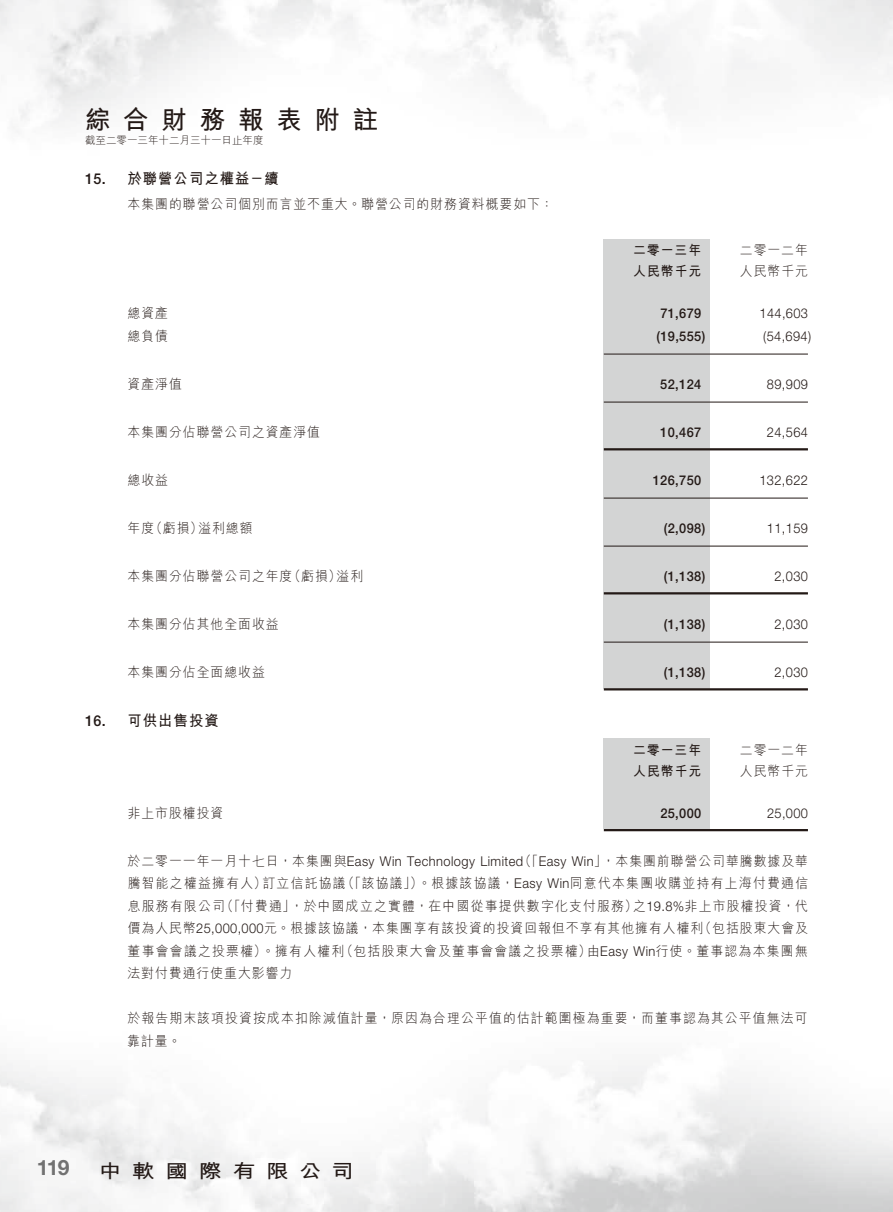
<style>
.page{position:relative;width:893px;height:1212px;background:#fff}
.page>*{position:absolute;margin:0;border:0;box-sizing:border-box;transform-origin:0 0}
.t1{font:700 25.5px "M Hei HK";letter-spacing:.5em;color:#231916}
.t2{font:700 21.15px "Helvetica Neue LT Std";color:#727272}
.t3{font:700 19.05px "M Hei HK";letter-spacing:.46em;color:#231916;scale:1.2 1}
.t4{font:700 15px "M Hei HK";letter-spacing:.08em;color:#231916;scale:.95 1}
.t5{font:500 15px "Helvetica Neue LT Std";color:#231916;scale:.95 1}
.t6{font:300 13.5px/22.5px "M Hei HK";letter-spacing:.08em;color:#231916;scale:.95 1}
.t7{font:300 13.5px "Helvetica Neue LT Std";letter-spacing:.03em;color:#231916;scale:.95 1}
.t8{font:300 13.5px/22.5px "M Hei HK";letter-spacing:.1em;color:#231916;scale:.95 1}
.t9{font:500 13.5px "Helvetica Neue LT Std";letter-spacing:.03em;color:#231916;scale:.95 1}
.t10{font:700 13.5px "M Hei HK";letter-spacing:.08em;color:#231916;scale:.95 1}
.t11{font:300 10.5px "M Hei HK";color:#231916}
.s1{font-family:"M Hei HK"}
.s2{font-family:"Helvetica Neue LT Std"}
</style>
<div class="page">
<div style="left:604px;top:239px;width:106px;height:450px;background:#d3d4d4"></div>
<hr style="left:604px;top:354px;width:204px;height:1px;background:#231916">
<hr style="left:604px;top:402px;width:204px;height:1px;background:#231916">
<hr style="left:604px;top:448px;width:204px;height:2px;background:#231916">
<hr style="left:604px;top:498px;width:204px;height:1px;background:#231916">
<hr style="left:604px;top:546px;width:204px;height:1px;background:#231916">
<hr style="left:604px;top:592px;width:204px;height:2px;background:#231916">
<hr style="left:604px;top:642px;width:204px;height:1px;background:#231916">
<hr style="left:604px;top:688px;width:204px;height:2px;background:#231916">
<div style="left:604px;top:738px;width:106px;height:91px;background:#d3d4d4"></div>
<hr style="left:604px;top:829px;width:204px;height:2px;background:#231916">
<h1 class="t1" style="left:85px;top:101px;width:295px">綜合財務報表附註</h1>
<p class="t11" style="left:85px;top:133px;width:180px">截至二零一三年十二月三十一日止年度</p>
<p class="t4" style="left:128px;top:167px;width:161px">於聯營公司之權益－續</p>
<p class="t5" style="left:85px;top:169px;width:23px">15.</p>
<p class="t5" style="left:85px;top:712px;width:23px">16.</p>
<p class="t6" style="left:128px;top:192px;width:450px">本集團的聯營公司個別而言並不重大。聯營公司的財務資料概要如下：</p>
<p class="t10" style="left:633px;top:241px;width:73px">二零一三年</p>
<p class="t6" style="left:740px;top:239px;width:73px">二零一二年</p>
<p class="t10" style="left:633px;top:262px;width:73px">人民幣千元</p>
<p class="t6" style="left:740px;top:260px;width:73px">人民幣千元</p>
<p class="t6" style="left:128px;top:302px;width:44px">總資產</p>
<p class="t9" style="left:660px;top:306px;width:45px">71,679</p>
<p class="t7" style="left:759px;top:305px;width:53px">144,603</p>
<p class="t6" style="left:128px;top:324px;width:44px">總負債</p>
<p class="t9" style="left:656px;top:328px;width:53px">)19,555(</p>
<p class="t7" style="left:763px;top:328px;width:52px">)54,694(</p>
<p class="t6" style="left:128px;top:372px;width:59px">資產淨值</p>
<p class="t9" style="left:660px;top:376px;width:45px">52,124</p>
<p class="t7" style="left:767px;top:376px;width:45px">89,909</p>
<p class="t6" style="left:128px;top:420px;width:204px">本集團分佔聯營公司之資產淨值</p>
<p class="t9" style="left:660px;top:424px;width:45px">10,467</p>
<p class="t7" style="left:767px;top:424px;width:45px">24,564</p>
<p class="t6" style="left:128px;top:468px;width:44px">總收益</p>
<p class="t9" style="left:653px;top:472px;width:53px">126,750</p>
<p class="t7" style="left:759px;top:472px;width:53px">132,622</p>
<p class="t6" style="left:150px;top:516px;width:57px">（虧損）</p>
<p class="t6" style="left:128px;top:516px;width:30px">年度</p>
<p class="t6" style="left:198px;top:516px;width:59px">溢利總額</p>
<p class="t9" style="left:664px;top:520px;width:45px">)2,098(</p>
<p class="t7" style="left:767px;top:520px;width:45px">11,159</p>
<p class="t6" style="left:288px;top:564px;width:57px">（虧損）</p>
<p class="t6" style="left:128px;top:564px;width:175px">本集團分佔聯營公司之年度</p>
<p class="t6" style="left:337px;top:564px;width:30px">溢利</p>
<p class="t9" style="left:664px;top:568px;width:45px">)1,138(</p>
<p class="t7" style="left:774px;top:568px;width:37px">2,030</p>
<p class="t6" style="left:128px;top:612px;width:161px">本集團分佔其他全面收益</p>
<p class="t9" style="left:664px;top:616px;width:45px">)1,138(</p>
<p class="t7" style="left:774px;top:616px;width:37px">2,030</p>
<p class="t6" style="left:128px;top:660px;width:146px">本集團分佔全面總收益</p>
<p class="t4" style="left:128px;top:710px;width:97px">可供出售投資</p>
<p class="t9" style="left:664px;top:664px;width:45px">)1,138(</p>
<p class="t7" style="left:774px;top:664px;width:37px">2,030</p>
<p class="t10" style="left:633px;top:740px;width:73px">二零一三年</p>
<p class="t6" style="left:740px;top:738px;width:73px">二零一二年</p>
<p class="t10" style="left:633px;top:761px;width:73px">人民幣千元</p>
<p class="t6" style="left:740px;top:759px;width:73px">人民幣千元</p>
<p class="t6" style="left:128px;top:801px;width:102px">非上市股權投資</p>
<p class="t9" style="left:660px;top:805px;width:45px">25,000</p>
<p class="t7" style="left:767px;top:805px;width:45px">25,000</p>
<p class="t7" style="left:519px;top:853px;width:94px"><span class="s1">（「</span>Easy Win<span class="s1">」</span></p>
<p class="t7" style="left:128px;top:853px;width:418px"><span class="s1">於二零一一年一月十七日，本集團與</span>Easy Win Technology Limited</p>
<p class="t8" style="left:342px;top:871px;width:492px">（「該協議」）。根據該協議，<span class="s2">Easy Win</span>同意代本集團收購並持有上海付費通信</p>
<p class="t6" style="left:602px;top:849px;width:218px">，本集團前聯營公司華騰數據及華</p>
<p class="t8" style="left:128px;top:871px;width:148px">騰智能之權益擁有人）</p>
<p class="t6" style="left:262px;top:871px;width:89px">訂立信託協議</p>
<p class="t6" style="left:221px;top:894px;width:79px">（「付費通」</p>
<p class="t6" style="left:128px;top:894px;width:104px">息服務有限公司</p>
<p class="t6" style="left:291px;top:894px;width:366px">，於中國成立之實體，在中國從事提供數字化支付服務）</p>
<p class="t6" style="left:633px;top:894px;width:186px">之<span class="s2">19.8%</span>非上市股權投資，代</p>
<p class="t6" style="left:587px;top:916px;width:234px;text-indent:-459px">價為人民幣<span class="s2">25,000,000</span>元。根據該協議，本集團享有該投資的投資回報但不享有其他擁有人權利<br>由<span class="s2">Easy Win</span>行使。董事認為本集團無</p>
<p class="t6" style="left:699px;top:916px;width:116px">（包括股東大會及</p>
<p class="t8" style="left:127px;top:939px;width:230px">董事會會議之投票權）。擁有人權利法對付費通行使重大影響力</p>
<p class="t6" style="left:127px;top:1006px;width:718px">於報告期末該項投資按成本扣除減值計量，原因為合理公平值的估計範圍極為重要，而董事認為其公平值無法可靠計量。</p>
<p class="t8" style="left:340px;top:939px;width:265px">（包括股東大會及董事會會議之投票權）</p>
<h2 class="t2" style="left:37px;top:1155px;width:34px">119</h2>
<h3 class="t3" style="left:99px;top:1157px;width:214px">中軟國際有限公司</h3>
</div>
